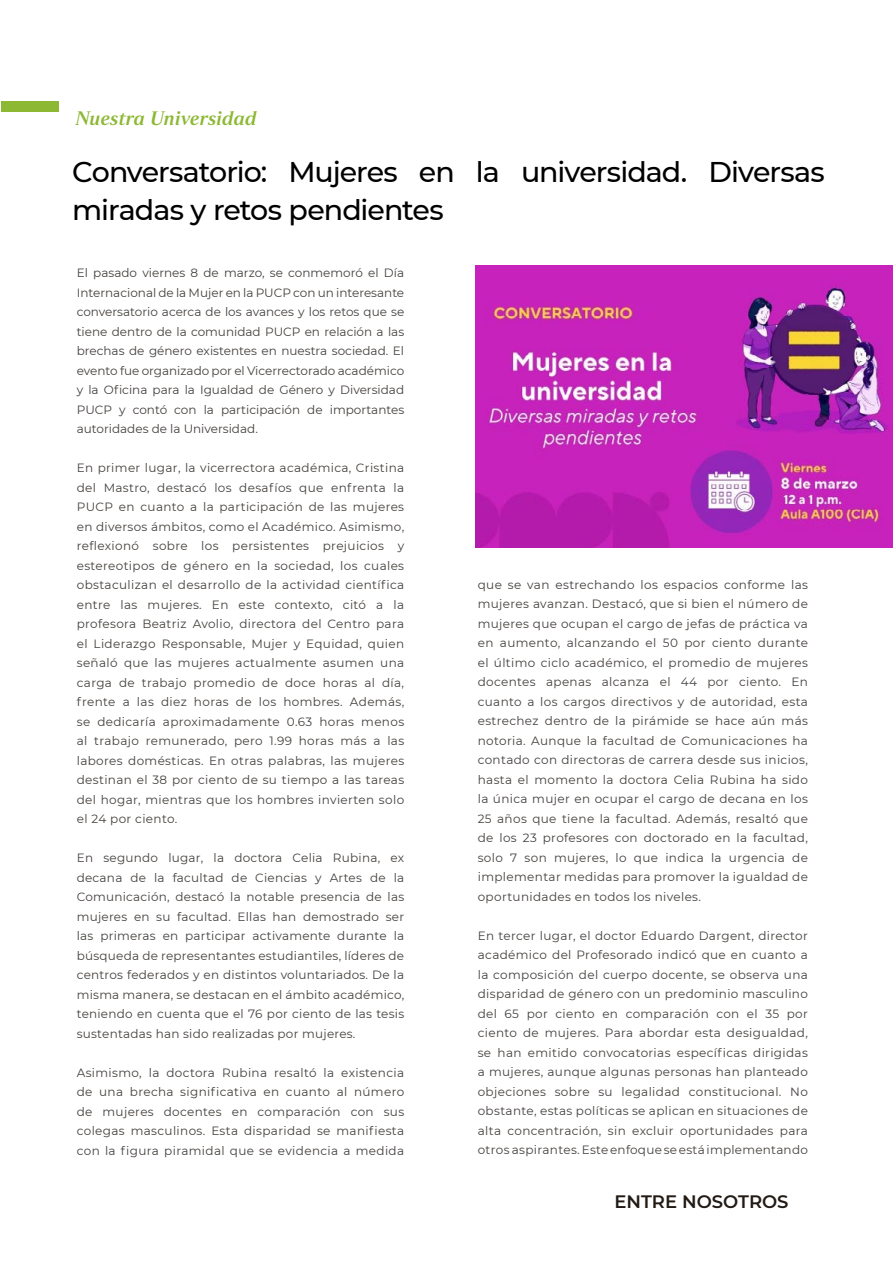
<style>
.page{position:relative;width:893px;height:1263px;background:#fff}
.page>*{position:absolute;margin:0;border:0;box-sizing:border-box;transform-origin:0 0}
.t1{font:500 28.5px/37.5px "Montserrat";letter-spacing:-.035em;color:#000}
.t2{font:19.5px "Strato Pro Demi Bold It";color:#8cb833}
.t3{font:600 18px "Montserrat";color:#221b15}
.t4{font:12px/19.5px "Montserrat";letter-spacing:.02em;color:#44403d;text-align:justify}
</style>
<div class="page">
<img style="left:475px;top:265px;width:417px;height:282px">
<div style="left:1px;top:101px;width:57px;height:11px;background:#8cb833"></div>
<hr style="left:892px;top:0;width:1px;height:1263px;background:#f7def5">
<h2 class="t2" style="left:75px;top:106px;width:183px">Nuestra Universidad</h2>
<h1 class="t1" style="left:72px;top:152px;width:754px">Conversatorio: Mujeres en la universidad. Diversas miradas y retos pendientes</h1>
<p class="t4" style="left:77px;top:263px;width:329px">El pasado viernes 8 de marzo, se conmemoró el Día Internacional de la Mujer en la PUCP con un interesante conversatorio acerca de los avances y los retos que se tiene dentro de la comunidad PUCP en relación a las brechas de género existentes en nuestra sociedad. El evento fue organizado por el Vicerrectorado académico y la Oficina para la Igualdad de Género y Diversidad PUCP y contó con la participación de importantes autoridades de la Universidad.</p>
<p class="t4" style="left:77px;top:458px;width:329px">En primer lugar, la vicerrectora académica, Cristina del Mastro, destacó los desafíos que enfrenta la PUCP en cuanto a la participación de las mujeres en diversos ámbitos, como el Académico. Asimismo, reflexionó sobre los persistentes prejuicios y estereotipos de género en la sociedad, los cuales obstaculizan el desarrollo de la actividad científica entre las mujeres. En este contexto, citó a la profesora Beatriz Avolio, directora del Centro para el Liderazgo Responsable, Mujer y Equidad, quien señaló que las mujeres actualmente asumen una carga de trabajo promedio de doce horas al día, frente a las diez horas de los hombres. Además, se dedicaría aproximadamente 0.63 horas menos al trabajo remunerado, pero 1.99 horas más a las labores domésticas. En otras palabras, las mujeres destinan el 38 por ciento de su tiempo a las tareas del hogar, mientras que los hombres invierten solo el 24 por ciento.</p>
<p class="t4" style="left:77px;top:848px;width:329px">En segundo lugar, la doctora Celia Rubina, ex decana de la facultad de Ciencias y Artes de la Comunicación, destacó la notable presencia de las mujeres en su facultad. Ellas han demostrado ser las primeras en participar activamente durante la búsqueda de representantes estudiantiles, líderes de centros federados y en distintos voluntariados. De la misma manera, se destacan en el ámbito académico, teniendo en cuenta que el 76 por ciento de las tesis sustentadas han sido realizadas por mujeres.</p>
<p class="t4" style="left:77px;top:1062px;width:329px">Asimismo, la doctora Rubina resaltó la existencia de una brecha significativa en cuanto al número de mujeres docentes en comparación con sus colegas masculinos. Esta disparidad se manifiesta con la figura piramidal que se evidencia a medida</p>
<p class="t4" style="left:478px;top:574px;width:332px">que se van estrechando los espacios conforme las mujeres avanzan. Destacó, que si bien el número de mujeres que ocupan el cargo de jefas de práctica va en aumento, alcanzando el 50 por ciento durante el último ciclo académico, el promedio de mujeres docentes apenas alcanza el 44 por ciento. En cuanto a los cargos directivos y de autoridad, esta estrechez dentro de la pirámide se hace aún más notoria. Aunque la facultad de Comunicaciones ha contado con directoras de carrera desde sus inicios, hasta el momento la doctora Celia Rubina ha sido la única mujer en ocupar el cargo de decana en los 25 años que tiene la facultad. Además, resaltó que de los 23 profesores con doctorado en la facultad, solo 7 son mujeres, lo que indica la urgencia de implementar medidas para promover la igualdad de oportunidades en todos los niveles.</p>
<p class="t4" style="left:478px;top:925px;width:332px">En tercer lugar, el doctor Eduardo Dargent, director académico del Profesorado indicó que en cuanto a la composición del cuerpo docente, se observa una disparidad de género con un predominio masculino del 65 por ciento en comparación con el 35 por ciento de mujeres. Para abordar esta desigualdad, se han emitido convocatorias específicas dirigidas a mujeres, aunque algunas personas han planteado objeciones sobre su legalidad constitucional. No obstante, estas políticas se aplican en situaciones de alta concentración, sin excluir oportunidades para otros aspirantes. Este enfoque se está implementando</p>
<h3 class="t3" style="left:614px;top:1188px;width:176px">ENTRE NOSOTROS</h3>
</div>
